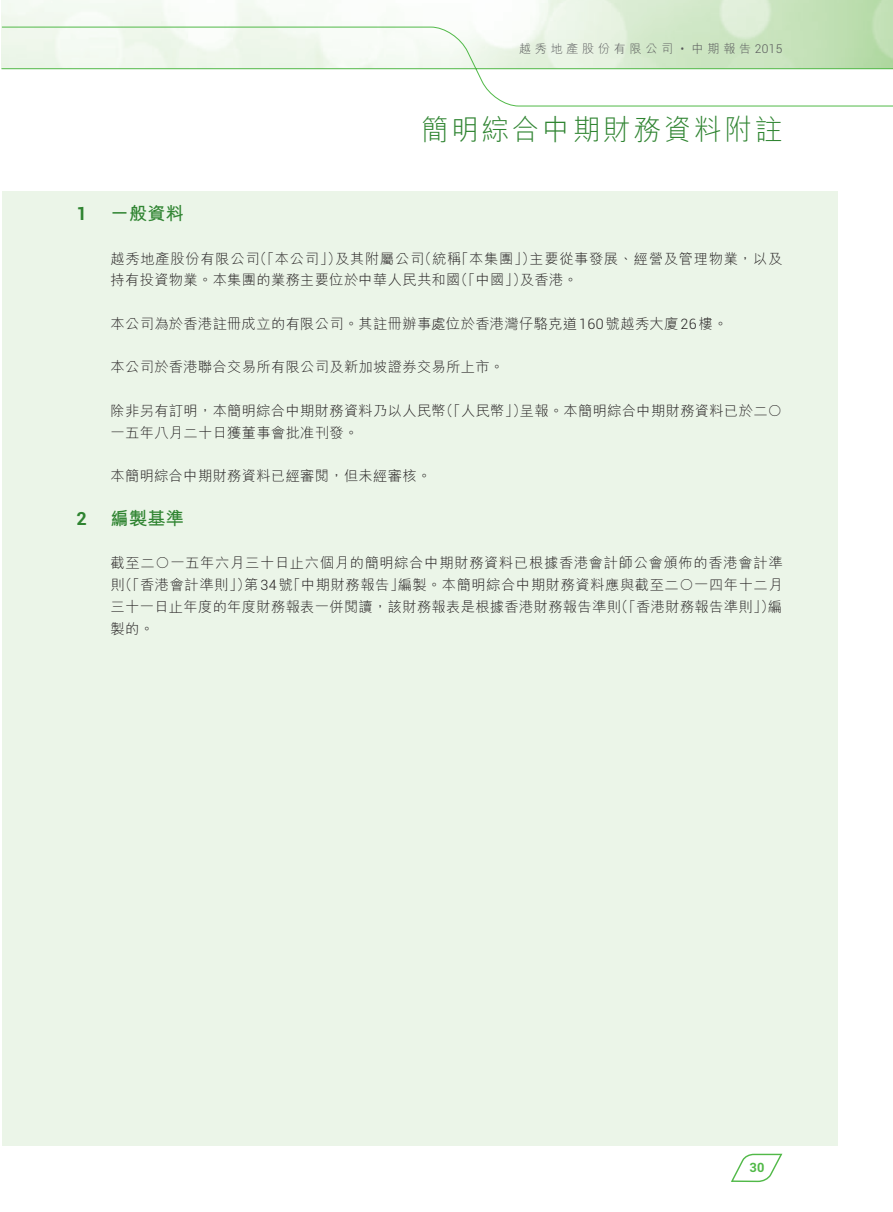
<style>
.page{position:relative;width:893px;height:1212px;background:#fff}
.page>*{position:absolute;margin:0;border:0;box-sizing:border-box;transform-origin:0 0}
.t1{font:300 28.5px "M Hei HK";letter-spacing:.095em;color:#2f8431}
._3__標題{font:700 18px "M Hei HK";letter-spacing:.025em;color:#2f8431}
._3__標題-2{font:700 18px "Roboto";color:#2f8431}
._1__內文{font:300 14.25px/21.8px "M Hei HK";letter-spacing:.025em;color:#231f20}
._1__內文-2{font:300 14.25px/21.8px "M Hei HK";letter-spacing:.05em;color:#231f20;text-align:right}
.t2{font:700 12.75px "Roboto";color:#51b948}
.t3{font:300 12px "M Hei HK";letter-spacing:.315em;color:#57585a}
.t4{font:300 12px "Roboto";color:#57585a}
.s1{font-family:"Roboto"}
</style>
<div class="page">
<svg style="left:1px;top:27px;width:892px;height:80px"></svg>
<div style="left:2px;top:192px;width:836px;height:954px;background:#ebf5e8"></div>
<svg style="left:731px;top:1153px;width:52px;height:30px"></svg>
<p class="_3__標題-2" style="left:77px;top:201px;width:12px">1</p>
<p class="_3__標題-2" style="left:77px;top:506px;width:12px">2</p>
<p class="t3" style="left:519px;top:43px;width:156px">越秀地產股份有限公司</p>
<p class="t4" style="left:681px;top:41px;width:5px">•</p>
<p class="t3" style="left:692px;top:43px;width:92px">中期報告 <span class="s1">2015</span></p>
<p class="_3__標題" style="left:111px;top:200px;width:75px">一般資料</p>
<h1 class="t1" style="left:421px;top:115px;width:363px">簡明綜合中期財務資料附註</h1>
<p class="_1__內文" style="left:253px;top:247px;width:90px">（「本公司」）</p>
<p class="_1__內文" style="left:417px;top:247px;width:45px">（統稱</p>
<p class="_1__內文" style="left:455px;top:247px;width:83px">「本集團」）</p>
<p class="_1__內文" style="left:335px;top:247px;width:91px">及其附屬公司</p>
<p class="_1__內文-2" style="left:111px;top:247px;width:151px">越秀地產股份有限公司</p>
<p class="_1__內文-2" style="left:529px;top:247px;width:255px">主要從事發展、經營及管理物業，以及</p>
<p class="_1__內文" style="left:454px;top:269px;width:74px">（「中國」）</p>
<p class="_1__內文" style="left:111px;top:269px;width:351px">持有投資物業。本集團的業務主要位於中華人民共和國</p>
<p class="_1__內文" style="left:111px;top:313px;width:619px">本公司為於香港註冊成立的有限公司。其註冊辦事處位於香港灣仔駱克道<span class="s1">160</span>號越秀大廈<span class="s1">26</span>樓。</p>
<p class="_1__內文" style="left:111px;top:356px;width:395px">本公司於香港聯合交易所有限公司及新加坡證券交易所上市。</p>
<p class="_1__內文" style="left:520px;top:400px;width:264px">呈報。本簡明綜合中期財務資料已於二○</p>
<p class="_1__內文" style="left:520px;top:269px;width:60px">及香港。</p>
<p class="_1__內文" style="left:439px;top:400px;width:89px">（「人民幣」）</p>
<p class="_1__內文" style="left:111px;top:400px;width:337px">除非另有訂明，本簡明綜合中期財務資料乃以人民幣一五年八月二十日獲董事會批准刊發。</p>
<p class="_1__內文" style="left:111px;top:465px;width:322px">本簡明綜合中期財務資料已經審閱，但未經審核。</p>
<p class="_3__標題" style="left:111px;top:505px;width:75px">編製基準</p>
<p class="_1__內文-2" style="left:111px;top:552px;width:674px">截至二○一五年六月三十日止六個月的簡明綜合中期財務資料已根據香港會計師公會頒佈的香港會計準編製。本簡明綜合中期財務資料應與截至二○一四年十二月</p>
<p class="_1__內文" style="left:118px;top:574px;width:134px">（「香港會計準則」）</p>
<p class="_1__內文" style="left:244px;top:574px;width:161px">第<span class="s1">34</span> 「號中期財務報告」</p>
<p class="_1__內文" style="left:111px;top:574px;width:16px">則</p>
<p class="_1__內文" style="left:614px;top:595px;width:162px">（「香港財務報告準則」）</p>
<p class="_1__內文" style="left:111px;top:595px;width:512px">三十一日止年度的年度財務報表一併閱讀，該財務報表是根據香港財務報告準則製的。</p>
<p class="_1__內文" style="left:768px;top:595px;width:16px">編</p>
<p class="t2" style="left:750px;top:1159px;width:16px">30</p>
</div>
